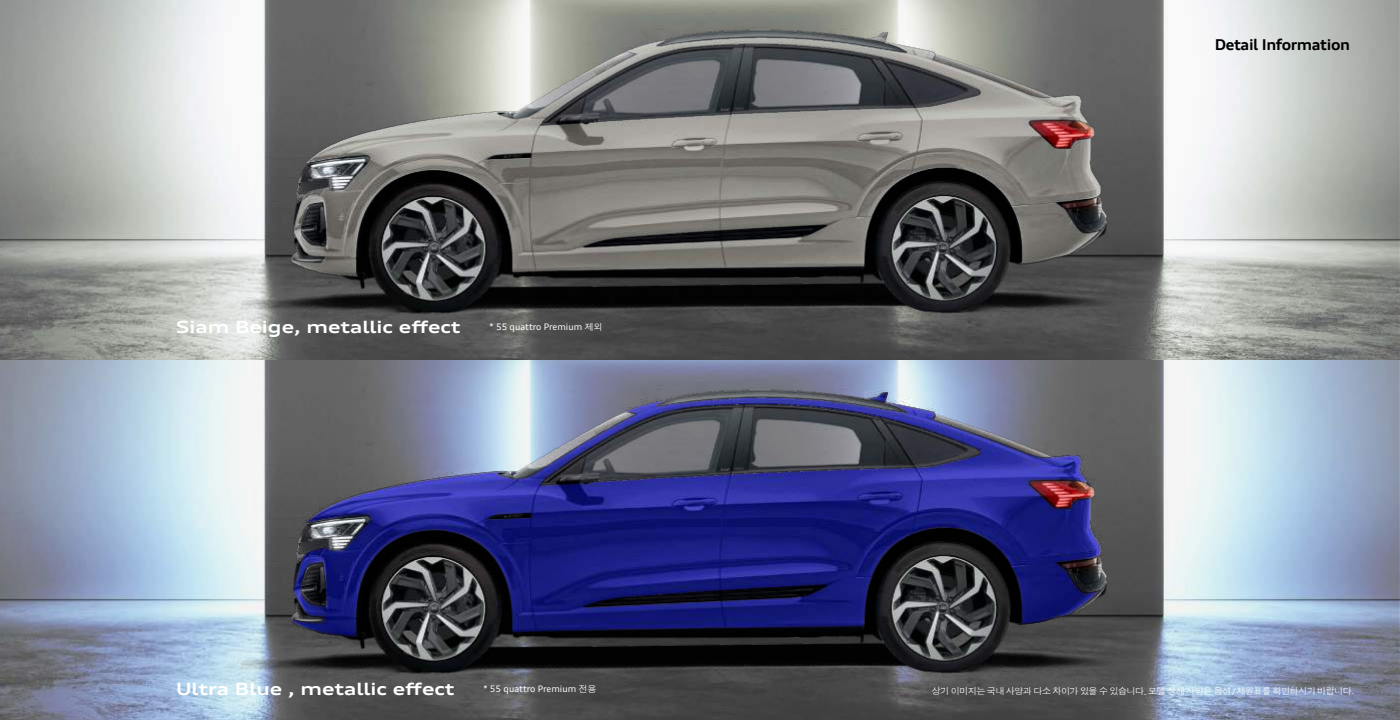
<style>
.page{position:relative;width:1400px;height:720px;background:#fff}
.page>*{position:absolute;margin:0;border:0;box-sizing:border-box;transform-origin:0 0}
.t1{font:700 expanded 17px "Audi Type KR";color:#fff}
.t2{font:700 expanded 15px "Audi Type";letter-spacing:-.025em;color:#000}
.t3{font:9px "Audi Type KR";letter-spacing:-.05em;color:#fff}
.t4{font:9px "Audi Type KR";color:#fff}
.s1{font-family:"Audi Type";font-stretch:expanded}
.s2{font-family:"Audi Type";font-stretch:expanded;font-size:8px}
</style>
<div class="page">
<img style="left:0;top:0;width:1399px;height:360px">
<img style="left:0;top:360px;width:1399px;height:360px">
<h1 class="t1" style="left:176px;top:316px;width:286px">Siam Beige, metallic effect</h1>
<p class="t4" style="left:490px;top:321px;width:114px">* 55 quattro Premium 제외</p>
<h1 class="t1" style="left:176px;top:678px;width:280px">Ultra Blue , metallic effect</h1>
<p class="t4" style="left:484px;top:683px;width:114px">* 55 quattro Premium 전용</p>
<h2 class="t2" style="left:1215px;top:35px;width:137px">Detail Information</h2>
<p class="t3" style="left:932px;top:686px;width:424px">상기 이미지는 국내 사양과 다소 차이가 있을 수 있습니다<span class="s1">.</span> 모델 상세 사양은 옵션<span class="s1">/</span>제원표를 확인하시기 바랍니다<span class="s2">.</span></p>
</div>
